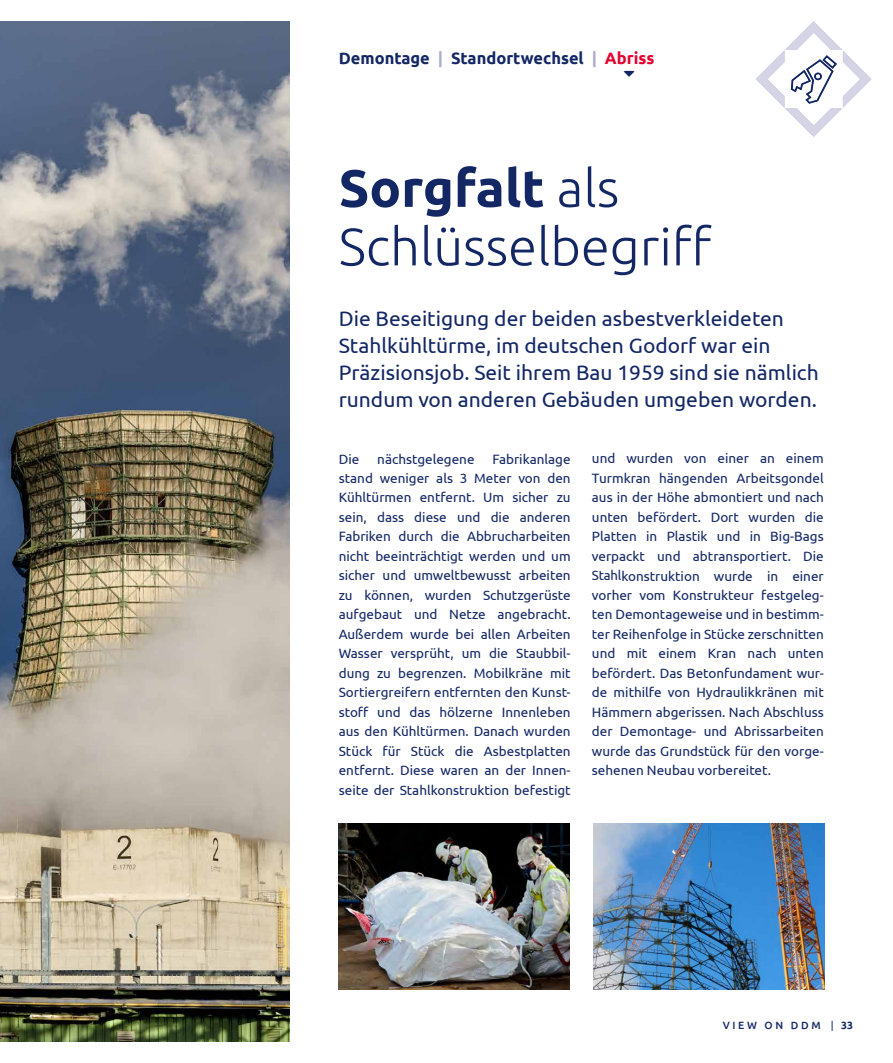
<style>
.page{position:relative;width:893px;height:1063px;background:#fff}
.page>*{position:absolute;margin:0;border:0;box-sizing:border-box;transform-origin:0 0}
.t1{font:300 52.5px/58.5px "Ubuntu";color:#142765}
.t2{font:21px/27px "Ubuntu";color:#142765}
.t3{font:700 16.5px "Ubuntu";color:#142765}
.t4{font:13.5px/19.5px "Ubuntu";color:#142765;text-align:justify}
.t5{font:500 10.5px "Ubuntu";letter-spacing:.25em;color:#142765}
.s1{color:#acadcc}
.s2{color:#e4002c}
.s3{font-weight:700}
.s4{font-weight:400}
</style>
<div class="page">
<svg style="left:756px;top:21px;width:116px;height:116px"></svg>
<img style="left:0;top:21px;width:289px;height:1021px">
<img style="left:338px;top:824px;width:232px;height:166px">
<img style="left:593px;top:824px;width:232px;height:166px">
<p class="t3" style="left:339px;top:48px;width:317px">Demontage <span class="s1">|</span> Standortwechsel <span class="s1">|</span> <span class="s2">Abriss</span></p>
<h1 class="t1" style="left:339px;top:158px;width:374px"><span class="s3">Sorgfalt</span> als<br>Schlüsselbegriff</h1>
<h2 class="t2" style="left:339px;top:304px;width:481px">Die Beseitigung der beiden asbestverkleideten Stahlkühltürme, im deutschen Godorf war ein Präzisionsjob. Seit ihrem Bau 1959 sind sie nämlich rundum von anderen Gebäuden umgeben worden.</h2>
<p class="t4" style="left:339px;top:449px;width:233px;text-indent:154px">Fabrikanlage stand weniger als 3 Meter von den Kühltürmen entfernt. Um sicher zu sein, dass diese und die anderen Fabriken durch die Abbrucharbeiten nicht beeinträchtigt werden und um sicher und umweltbewusst arbeiten zu können, wurden Schutzgerüste aufgebaut und Netze angebracht.<br>Außerdem wurde bei allen Arbeiten Wasser versprüht, um die Staubbil&shy;dung zu begrenzen. Mobilkräne mit Sortiergreifern entfernten den Kunst&shy;stoff und das hölzerne Innenleben aus den Kühltürmen. Danach wurden Stück für Stück die Asbestplatten entfernt. Diese waren an der Innen&shy;seite der Stahlkonstruktion befestigt</p>
<p class="t4" style="left:592px;top:448px;width:233px">und wurden von einer an einem Turmkran hängenden Arbeitsgondel aus in der Höhe abmontiert und nach unten befördert. Dort wurden die Platten in Plastik und in Big-Bags verpackt und abtransportiert. Die Stahlkonstruktion wurde in einer vorher vom Konstrukteur festgeleg&shy;ten Demontageweise und in bestimm&shy;ter Reihenfolge in Stücke zerschnitten und mit einem Kran nach unten befördert. Das Betonfundament wur&shy;de mithilfe von Hydraulikkränen mit Hämmern abgerissen. Nach Abschluss der Demontage- und Abrissarbeiten wurde das Grundstück für den vorge&shy;sehenen Neubau vorbereitet.</p>
<p class="t4" style="left:339px;top:449px;width:22px">Die</p>
<p class="t4" style="left:377px;top:449px;width:99px">nächstgelegene</p>
<p class="t5" style="left:723px;top:1018px;width:132px">VIEW ON DDM <span class="s4">|</span> <span class="s3">33</span></p>
</div>
